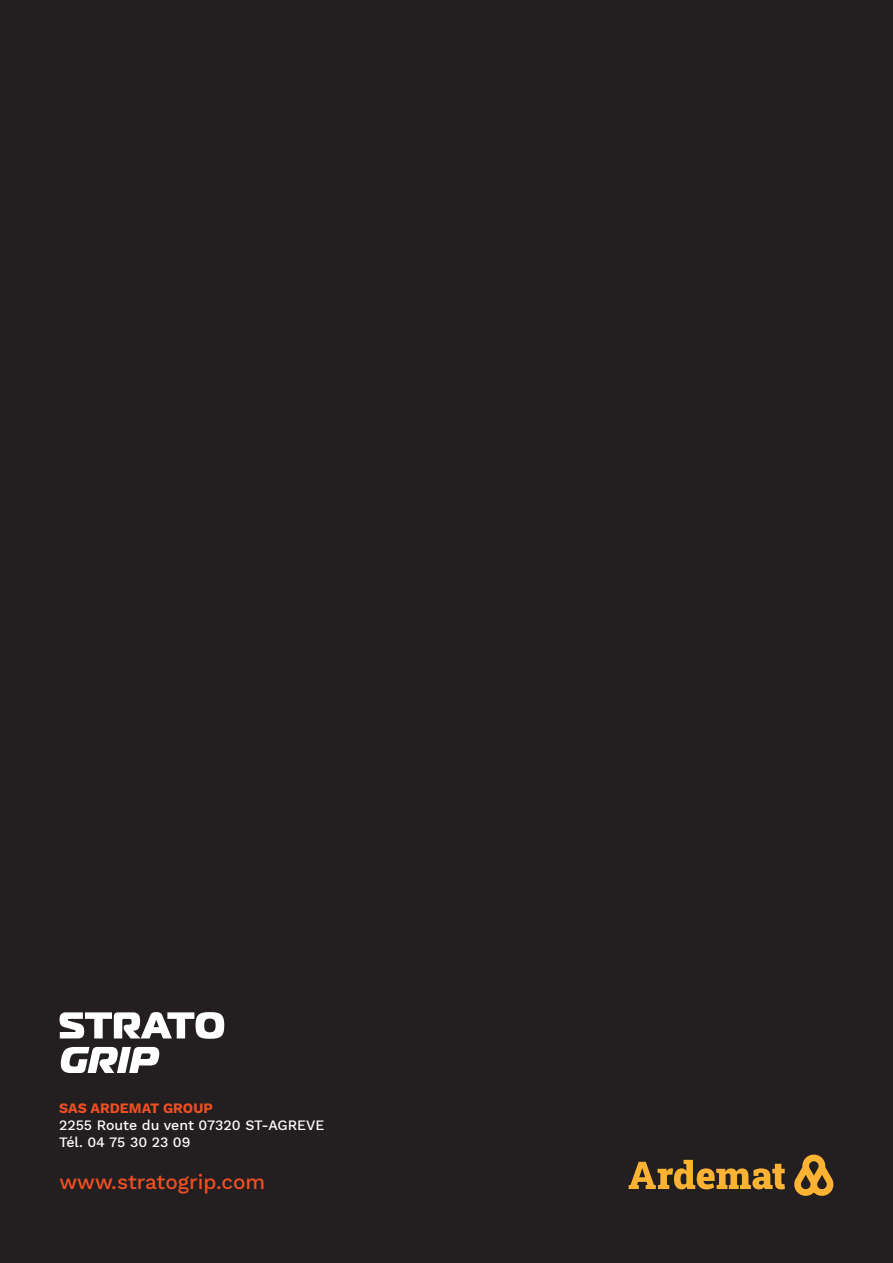
<style>
.page{position:relative;width:893px;height:1263px;background:#231f20}
.page>*{position:absolute;margin:0;border:0;box-sizing:border-box;transform-origin:0 0}
.t1{font:500 20.85px "Work Sans";color:#f04f22}
.t2{font:500 14.1px/17px "Work Sans";color:#fff}
.t3{font:700 14.1px "Work Sans";color:#f04f22}
</style>
<div class="page">
<svg style="left:629px;top:1160px;width:156px;height:29px"></svg>
<svg style="left:794px;top:1154px;width:40px;height:42px"></svg>
<svg style="left:60px;top:1012px;width:164px;height:27px"></svg>
<svg style="left:61px;top:1047px;width:98px;height:26px"></svg>
<p class="t3" style="left:59px;top:1097px;width:155px">SAS ARDEMAT GROUP</p>
<p class="t2" style="left:59px;top:1116px;width:267px">2255 Route du vent 07320 ST-AGREVE<br>Tél. 04 75 30 23 09</p>
<h1 class="t1" style="left:60px;top:1166px;width:207px">www.stratogrip.com</h1>
</div>
